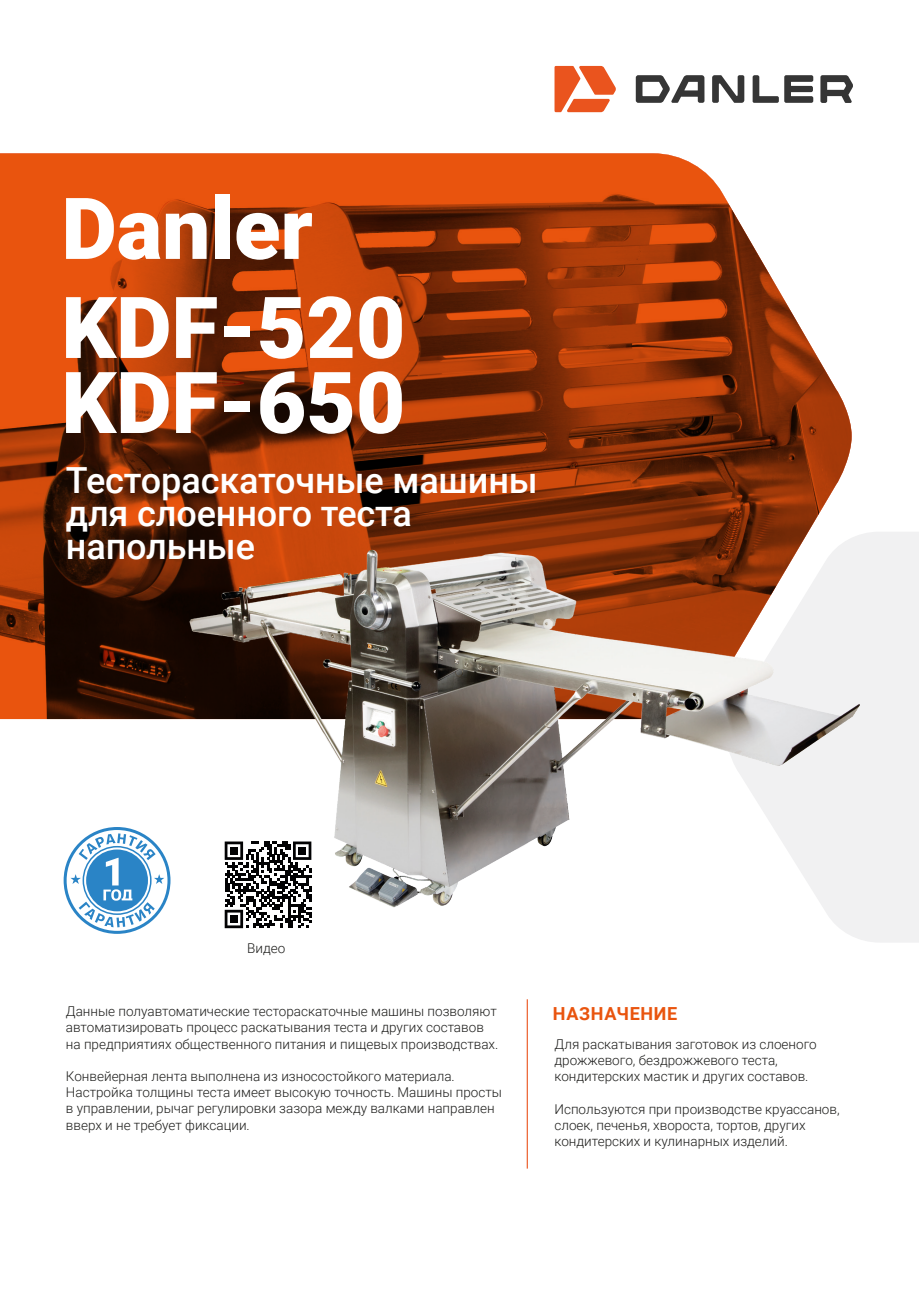
<style>
.page{position:relative;width:919px;height:1289px;background:#fff}
.page>*{position:absolute;margin:0;border:0;box-sizing:border-box;transform-origin:0 0}
.Машина{font:900 85.5px/99px "Roboto";color:#fff}
.Под_машиной{font:500 36px/33px "Roboto";letter-spacing:-.005em;color:#fff}
.Стиль_абзаца_1{font:700 18px "Roboto";letter-spacing:.035em;color:#e9540e}
.t1{font:300 13.5px/16.2px "Roboto";color:#1d1d1b}
</style>
<div class="page">
<svg style="left:752px;top:75px;width:26px;height:28px"></svg>
<svg style="left:712px;top:75px;width:32px;height:28px"></svg>
<svg style="left:635px;top:75px;width:69px;height:28px"></svg>
<svg style="left:784px;top:75px;width:29px;height:28px"></svg>
<svg style="left:820px;top:75px;width:33px;height:28px"></svg>
<svg style="left:554px;top:66px;width:62px;height:46px"></svg>
<svg style="left:63px;top:827px;width:96px;height:107px"></svg>
<hr style="left:526px;top:999px;width:2px;height:169px;background:#ea541e">
<div style="left:830px;top:532px;width:88px;height:410px;background:#f1f1f2"></div>
<svg style="left:0;top:153px;width:851px;height:566px;background:#9f4218"></svg>
<img style="left:159px;top:522px;width:726px;height:396px">
<div style="left:219px;top:836px;width:97px;height:97px;background:#fff"></div>
<svg style="left:225px;top:841px;width:86px;height:87px"></svg>
<div style="left:230px;top:846px;width:8px;height:8px;background:#020203"></div>
<div style="left:298px;top:846px;width:8px;height:8px;background:#020203"></div>
<div style="left:230px;top:915px;width:8px;height:7px;background:#020203"></div>
<p class="Машина" style="left:61px;top:176px;width:345px">Danler<br>KDF-520</p>
<p class="Машина" style="left:61px;top:350px;width:345px">KDF-650</p>
<p class="Под_машиной" style="left:66px;top:462px;width:473px">Тестораскаточные машины</p>
<p class="Под_машиной" style="left:66px;top:495px;width:347px">для слоенного теста напольные</p>
<p class="t1" style="left:247px;top:939px;width:40px">Видео</p>
<p class="t1" style="left:66px;top:1002px;width:434px">Данные полуавтоматические тестораскаточные машины позволяют автоматизировать процесс раскатывания теста и других составов на предприятиях общественного питания и пищевых производствах.</p>
<p class="t1" style="left:66px;top:1067px;width:437px">Конвейерная лента выполнена из износостойкого материала.<br>Настройка толщины теста имеет высокую точность. Машины просты в управлении, рычаг регулировки зазора между валками направлен вверх и не требует фиксации.</p>
<p class="Стиль_абзаца_1" style="left:552px;top:1000px;width:126px">НАЗНАЧЕНИЕ</p>
<p class="t1" style="left:554px;top:1035px;width:264px">Для раскатывания заготовок из слоеного дрожжевого, бездрожжевого теста, кондитерских мастик и других составов.</p>
<p class="t1" style="left:554px;top:1100px;width:286px">Используются при производстве круассанов, слоек, печенья, хвороста, тортов, других кондитерских и кулинарных изделий.</p>
</div>
